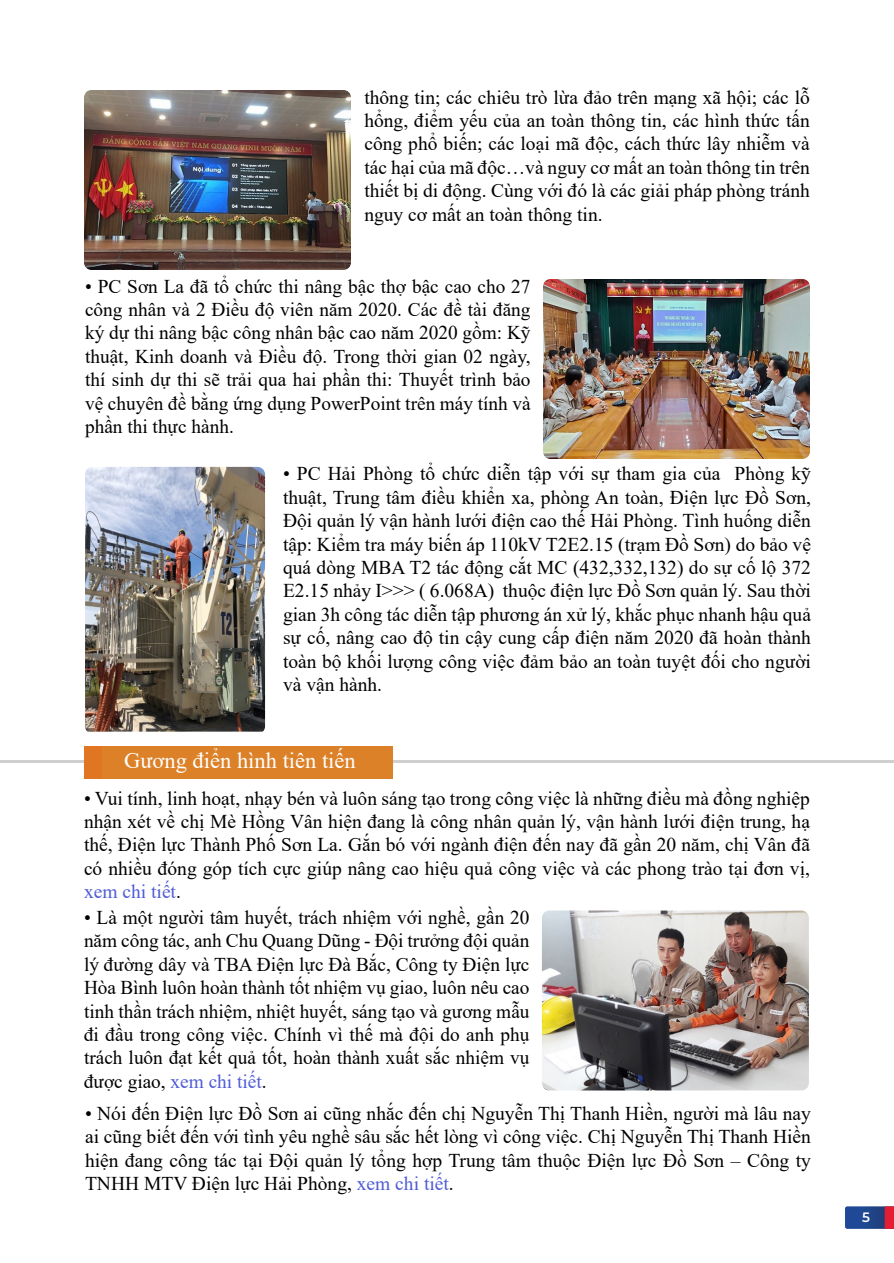
<style>
.page{position:relative;width:894px;height:1263px;background:#fff}
.page>*{position:absolute;margin:0;border:0;box-sizing:border-box;transform-origin:0 0}
.t1{font:22.5px "Times New Roman";color:#fff}
.t2{font:19.5px/23.4px "Times New Roman";color:#000;text-align:justify}
.t3{font:600 13.5px "Montserrat";color:#fff}
.s1{color:#4f5cd6}
</style>
<div class="page">
<svg style="left:845px;top:1206px;width:49px;height:23px"></svg>
<img style="left:84px;top:90px;width:267px;height:180px">
<img style="left:543px;top:279px;width:267px;height:180px">
<img style="left:85px;top:467px;width:180px;height:265px">
<hr style="left:0;top:761px;width:894px;height:2px;background:#cfcfcf">
<div style="left:84px;top:746px;width:18px;height:33px;background:#e07522"></div>
<div style="left:102px;top:746px;width:291px;height:33px;background:#dc8128"></div>
<img style="left:542px;top:910px;width:267px;height:180px">
<p class="t2" style="left:364px;top:85px;width:447px">thông tin; các chiêu trò lừa đảo trên mạng xã hội; các lỗ hổng, điểm yếu của an toàn thông tin, các hình thức tấn công phổ biến; các loại mã độc, cách thức lây nhiễm và tác hại của mã độc…và nguy cơ mất an toàn thông tin trên thiết bị di động. Cùng với đó là các giải pháp phòng tránh nguy cơ mất an toàn thông tin.</p>
<p class="t2" style="left:85px;top:274px;width:447px">• PC Sơn La đã tổ chức thi nâng bậc thợ bậc cao cho 27 công nhân và 2 Điều độ viên năm 2020. Các đề tài đăng ký dự thi nâng bậc công nhân bậc cao năm 2020 gồm: Kỹ thuật, Kinh doanh và Điều độ. Trong thời gian 02 ngày, thí sinh dự thi sẽ trải qua hai phần thi: Thuyết trình bảo vệ chuyên đề bằng ứng dụng PowerPoint trên máy tính và phần thi thực hành.</p>
<p class="t2" style="left:283px;top:462px;width:530px">• PC Hải Phòng tổ chức diễn tập với sự tham gia của Phòng kỹ thuật, Trung tâm điều khiển xa, phòng An toàn, Điện lực Đồ Sơn, Đội quản lý vận hành lưới điện cao thế Hải Phòng. Tình huống diễn tập: Kiểm tra máy biến áp 110kV T2E2.15 (trạm Đồ Sơn) do bảo vệ quá dòng MBA T2 tác động cắt MC (432,332,132) do sự cố lộ 372<br>E2.15 nhảy I&gt;&gt;&gt; ( 6.068A) thuộc điện lực Đồ Sơn quản lý. Sau thời gian 3h công tác diễn tập phương án xử lý, khắc phục nhanh hậu quả sự cố, nâng cao độ tin cậy cung cấp điện năm 2020 đã hoàn thành toàn bộ khối lượng công việc đảm bảo an toàn tuyệt đối cho người và vận hành.</p>
<p class="t1" style="left:124px;top:744px;width:233px">Gương điển hình tiên tiến</p>
<p class="t2" style="left:84px;top:786px;width:728px">• Vui tính, linh hoạt, nhạy bén và luôn sáng tạo trong công việc là những điều mà đồng nghiệp nhận xét về chị Mè Hồng Vân hiện đang là công nhân quản lý, vận hành lưới điện trung, hạ thế, Điện lực Thành Phố Sơn La. Gắn bó với ngành điện đến nay đã gần 20 năm, chị Vân đã có nhiều đóng góp tích cực giúp nâng cao hiệu quả công việc và các phong trào tại đơn vị, <span class="s1">xem chi tiết</span>.</p>
<p class="t2" style="left:84px;top:905px;width:447px">• Là một người tâm huyết, trách nhiệm với nghề, gần 20 năm công tác, anh Chu Quang Dũng - Đội trưởng đội quản lý đường dây và TBA Điện lực Đà Bắc, Công ty Điện lực Hòa Bình luôn hoàn thành tốt nhiệm vụ giao, luôn nêu cao tinh thần trách nhiệm, nhiệt huyết, sáng tạo và gương mẫu đi đầu trong công việc. Chính vì thế mà đội do anh phụ trách luôn đạt kết quả tốt, hoàn thành xuất sắc nhiệm vụ được giao, <span class="s1">xem chi tiết</span>.</p>
<p class="t2" style="left:85px;top:1101px;width:728px">• Nói đến Điện lực Đồ Sơn ai cũng nhắc đến chị Nguyễn Thị Thanh Hiền, người mà lâu nay ai cũng biết đến với tình yêu nghề sâu sắc hết lòng vì công việc. Chị Nguyễn Thị Thanh Hiền hiện đang công tác tại Đội quản lý tổng hợp Trung tâm thuộc Điện lực Đồ Sơn – Công ty TNHH MTV Điện lực Hải Phòng, <span class="s1">xem chi tiết</span>.</p>
<p class="t3" style="left:862px;top:1208px;width:9px">5</p>
</div>
